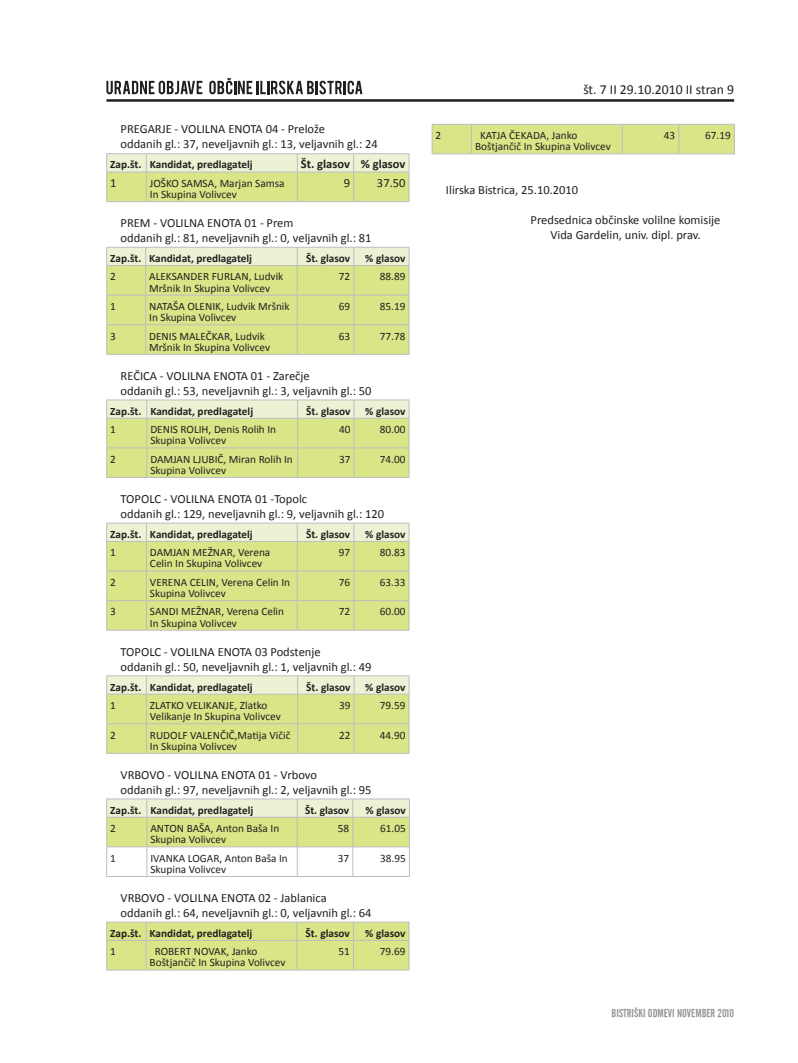
<style>
.page{position:relative;width:798px;height:1063px;background:#fff}
.page>*{position:absolute;margin:0;border:0;box-sizing:border-box;transform-origin:0 0}
.t1{font:13.75px "Calibri";color:#231f20}
.t2{font:12.5px/15px "Calibri";color:#231f20}
.t3{font:700 12.5px "Calibri";color:#231f20}
.t4{font:11.25px/11.2px "Calibri";color:#231f20}
.t5{font:700 11.25px "Calibri";color:#231f20}
.t6{font:11.25px "Cafeta";color:#939598}
</style>
<div class="page">
<svg style="left:106px;top:81px;width:96px;height:13px"></svg>
<svg style="left:209px;top:78px;width:153px;height:16px"></svg>
<hr style="left:106px;top:99px;width:627px;height:3px;background:#231f20">
<hr style="left:106px;top:153px;width:40px;height:1px;background:#bcbdc0">
<hr style="left:146px;top:153px;width:151px;height:1px;background:#bcbdc0">
<hr style="left:297px;top:153px;width:56px;height:1px;background:#bcbdc0">
<hr style="left:353px;top:153px;width:56px;height:1px;background:#bcbdc0">
<svg style="left:106px;top:154px;width:303px;height:47px;background:#dee8a5"></svg>
<hr style="left:106px;top:201px;width:40px;height:1px;background:#bcbdc0">
<hr style="left:146px;top:201px;width:151px;height:1px;background:#bcbdc0">
<hr style="left:297px;top:201px;width:56px;height:1px;background:#bcbdc0">
<hr style="left:353px;top:201px;width:56px;height:1px;background:#bcbdc0">
<svg style="left:106px;top:247px;width:303px;height:107px;background:#dae596"></svg>
<hr style="left:106px;top:354px;width:40px;height:1px;background:#bcbdc0">
<hr style="left:146px;top:354px;width:151px;height:1px;background:#bcbdc0">
<hr style="left:297px;top:354px;width:57px;height:1px;background:#bcbdc0">
<hr style="left:354px;top:354px;width:55px;height:1px;background:#bcbdc0">
<svg style="left:106px;top:400px;width:303px;height:77px;background:#dbe69a"></svg>
<hr style="left:106px;top:477px;width:41px;height:1px;background:#bcbdc0">
<hr style="left:147px;top:477px;width:150px;height:1px;background:#bcbdc0">
<hr style="left:297px;top:477px;width:57px;height:1px;background:#bcbdc0">
<hr style="left:354px;top:477px;width:55px;height:1px;background:#bcbdc0">
<svg style="left:106px;top:523px;width:303px;height:107px;background:#dae596"></svg>
<hr style="left:106px;top:630px;width:40px;height:1px;background:#bcbdc0">
<hr style="left:146px;top:630px;width:151px;height:1px;background:#bcbdc0">
<hr style="left:297px;top:630px;width:57px;height:1px;background:#bcbdc0">
<hr style="left:354px;top:630px;width:55px;height:1px;background:#bcbdc0">
<svg style="left:106px;top:676px;width:303px;height:77px;background:#dbe69a"></svg>
<hr style="left:106px;top:753px;width:40px;height:1px;background:#bcbdc0">
<hr style="left:146px;top:753px;width:151px;height:1px;background:#bcbdc0">
<hr style="left:297px;top:753px;width:57px;height:1px;background:#bcbdc0">
<hr style="left:354px;top:753px;width:55px;height:1px;background:#bcbdc0">
<svg style="left:106px;top:799px;width:304px;height:77px"></svg>
<hr style="left:106px;top:876px;width:41px;height:1px;background:#bcbdc0">
<hr style="left:147px;top:876px;width:150px;height:1px;background:#bcbdc0">
<hr style="left:297px;top:876px;width:56px;height:1px;background:#bcbdc0">
<hr style="left:353px;top:876px;width:56px;height:1px;background:#bcbdc0">
<svg style="left:106px;top:922px;width:303px;height:48px;background:#d7e28a"></svg>
<hr style="left:106px;top:970px;width:40px;height:1px;background:#bcbdc0">
<hr style="left:146px;top:970px;width:151px;height:1px;background:#bcbdc0">
<hr style="left:297px;top:970px;width:56px;height:1px;background:#bcbdc0">
<hr style="left:353px;top:970px;width:56px;height:1px;background:#bcbdc0">
<svg style="left:431px;top:124px;width:303px;height:30px;background:#d7e28a"></svg>
<hr style="left:431px;top:154px;width:40px;height:1px;background:#bcbdc0">
<hr style="left:471px;top:154px;width:151px;height:1px;background:#bcbdc0">
<hr style="left:622px;top:154px;width:56px;height:1px;background:#bcbdc0">
<hr style="left:678px;top:154px;width:56px;height:1px;background:#bcbdc0">
<p class="t2" style="left:120px;top:121px;width:259px">PREGARJE - VOLILNA ENOTA 04 - Prelože<br>oddanih gl.: 37, neveljavnih gl.: 13, veljavnih gl.: 24</p>
<p class="t5" style="left:110px;top:158px;width:144px">Zap.št. Kandidat, predlagatelj</p>
<p class="t3" style="left:301px;top:157px;width:106px">Št. glasov % glasov</p>
<p class="t2" style="left:110px;top:175px;width:8px">1</p>
<p class="t4" style="left:150px;top:177px;width:136px">JOŠKO SAMSA, Marjan Samsa<br>In Skupina Volivcev</p>
<p class="t2" style="left:343px;top:175px;width:8px">9</p>
<p class="t2" style="left:377px;top:175px;width:30px">37.50</p>
<p class="t2" style="left:120px;top:215px;width:252px">PREM - VOLILNA ENOTA 01 - Prem<br>oddanih gl.: 81, neveljavnih gl.: 0, veljavnih gl.: 81</p>
<p class="t5" style="left:110px;top:251px;width:143px">Zap.št. Kandidat, predlagatelj</p>
<p class="t5" style="left:306px;top:251px;width:46px">Št. glasov</p>
<p class="t5" style="left:365px;top:251px;width:42px">% glasov</p>
<p class="t4" style="left:110px;top:270px;width:7px">2</p>
<p class="t4" style="left:149px;top:270px;width:136px">ALEKSANDER FURLAN, Ludvik<br>Mršnik In Skupina Volivcev</p>
<p class="t4" style="left:339px;top:270px;width:13px">72</p>
<p class="t4" style="left:380px;top:270px;width:27px">88.89</p>
<p class="t4" style="left:110px;top:300px;width:7px">1</p>
<p class="t4" style="left:149px;top:300px;width:142px">NATAŠA OLENIK, Ludvik Mršnik<br>In Skupina Volivcev</p>
<p class="t4" style="left:339px;top:300px;width:13px">69</p>
<p class="t4" style="left:380px;top:300px;width:27px">85.19</p>
<p class="t4" style="left:110px;top:330px;width:7px">3</p>
<p class="t4" style="left:149px;top:330px;width:122px">DENIS MALEČKAR, Ludvik<br>Mršnik In Skupina Volivcev</p>
<p class="t4" style="left:339px;top:330px;width:13px">63</p>
<p class="t4" style="left:380px;top:330px;width:27px">77.78</p>
<p class="t2" style="left:120px;top:367px;width:252px">REČICA - VOLILNA ENOTA 01 - Zarečje<br>oddanih gl.: 53, neveljavnih gl.: 3, veljavnih gl.: 50</p>
<p class="t5" style="left:110px;top:404px;width:144px">Zap.št. Kandidat, predlagatelj</p>
<p class="t5" style="left:306px;top:404px;width:46px">Št. glasov</p>
<p class="t5" style="left:365px;top:404px;width:42px">% glasov</p>
<p class="t4" style="left:110px;top:423px;width:7px">1</p>
<p class="t4" style="left:150px;top:423px;width:127px">DENIS ROLIH, Denis Rolih In<br>Skupina Volivcev</p>
<p class="t4" style="left:339px;top:423px;width:13px">40</p>
<p class="t4" style="left:379px;top:423px;width:27px">80.00</p>
<p class="t4" style="left:110px;top:453px;width:7px">2</p>
<p class="t4" style="left:150px;top:453px;width:144px">DAMJAN LJUBIČ, Miran Rolih In<br>Skupina Volivcev</p>
<p class="t4" style="left:339px;top:453px;width:13px">37</p>
<p class="t4" style="left:379px;top:453px;width:27px">74.00</p>
<p class="t2" style="left:120px;top:491px;width:265px">TOPOLC - VOLILNA ENOTA 01 -Topolc<br>oddanih gl.: 129, neveljavnih gl.: 9, veljavnih gl.: 120</p>
<p class="t5" style="left:110px;top:527px;width:144px">Zap.št. Kandidat, predlagatelj</p>
<p class="t5" style="left:306px;top:527px;width:46px">Št. glasov</p>
<p class="t5" style="left:365px;top:527px;width:42px">% glasov</p>
<p class="t4" style="left:110px;top:546px;width:7px">1</p>
<p class="t4" style="left:150px;top:546px;width:122px">DAMJAN MEŽNAR, Verena<br>Celin In Skupina Volivcev</p>
<p class="t4" style="left:339px;top:546px;width:13px">97</p>
<p class="t4" style="left:380px;top:546px;width:27px">80.83</p>
<p class="t4" style="left:110px;top:576px;width:7px">2</p>
<p class="t4" style="left:150px;top:576px;width:142px">VERENA CELIN, Verena Celin In<br>Skupina Volivcev</p>
<p class="t4" style="left:339px;top:576px;width:13px">76</p>
<p class="t4" style="left:380px;top:576px;width:27px">63.33</p>
<p class="t4" style="left:110px;top:606px;width:7px">3</p>
<p class="t4" style="left:150px;top:606px;width:135px">SANDI MEŽNAR, Verena Celin<br>In Skupina Volivcev</p>
<p class="t4" style="left:339px;top:606px;width:13px">72</p>
<p class="t4" style="left:380px;top:606px;width:27px">60.00</p>
<p class="t2" style="left:120px;top:643px;width:252px">TOPOLC - VOLILNA ENOTA 03 Podstenje<br>oddanih gl.: 50, neveljavnih gl.: 1, veljavnih gl.: 49</p>
<p class="t5" style="left:110px;top:680px;width:144px">Zap.št. Kandidat, predlagatelj</p>
<p class="t5" style="left:306px;top:680px;width:46px">Št. glasov</p>
<p class="t5" style="left:365px;top:680px;width:42px">% glasov</p>
<p class="t4" style="left:110px;top:699px;width:7px">1</p>
<p class="t4" style="left:150px;top:699px;width:132px">ZLATKO VELIKANJE, Zlatko<br>Velikanje In Skupina Volivcev</p>
<p class="t4" style="left:339px;top:699px;width:13px">39</p>
<p class="t4" style="left:379px;top:699px;width:27px">79.59</p>
<p class="t4" style="left:110px;top:729px;width:7px">2</p>
<p class="t4" style="left:150px;top:729px;width:142px">RUDOLF VALENČIČ,Matija Vičič<br>In Skupina Volivcev</p>
<p class="t4" style="left:339px;top:729px;width:13px">22</p>
<p class="t4" style="left:379px;top:729px;width:27px">44.90</p>
<p class="t2" style="left:120px;top:766px;width:252px">VRBOVO - VOLILNA ENOTA 01 - Vrbovo<br>oddanih gl.: 97, neveljavnih gl.: 2, veljavnih gl.: 95</p>
<p class="t5" style="left:110px;top:803px;width:144px">Zap.št. Kandidat, predlagatelj</p>
<p class="t5" style="left:305px;top:803px;width:46px">Št. glasov</p>
<p class="t5" style="left:365px;top:803px;width:42px">% glasov</p>
<p class="t4" style="left:110px;top:822px;width:7px">2</p>
<p class="t4" style="left:150px;top:822px;width:130px">ANTON BAŠA, Anton Baša In<br>Skupina Volivcev</p>
<p class="t4" style="left:338px;top:822px;width:13px">58</p>
<p class="t4" style="left:380px;top:822px;width:27px">61.05</p>
<p class="t4" style="left:110px;top:852px;width:7px">1</p>
<p class="t4" style="left:150px;top:852px;width:139px">IVANKA LOGAR, Anton Baša In<br>Skupina Volivcev</p>
<p class="t4" style="left:338px;top:852px;width:13px">37</p>
<p class="t4" style="left:380px;top:852px;width:27px">38.95</p>
<p class="t2" style="left:120px;top:890px;width:252px">VRBOVO - VOLILNA ENOTA 02 - Jablanica<br>oddanih gl.: 64, neveljavnih gl.: 0, veljavnih gl.: 64</p>
<p class="t5" style="left:110px;top:926px;width:144px">Zap.št. Kandidat, predlagatelj</p>
<p class="t5" style="left:305px;top:926px;width:46px">Št. glasov</p>
<p class="t5" style="left:365px;top:926px;width:42px">% glasov</p>
<p class="t4" style="left:110px;top:945px;width:7px">1</p>
<p class="t4" style="left:149px;top:945px;width:137px;text-indent:5px">ROBERT NOVAK, Janko<br>Boštjančič In Skupina Volivcev</p>
<p class="t4" style="left:338px;top:945px;width:13px">51</p>
<p class="t4" style="left:379px;top:945px;width:27px">79.69</p>
<p class="t1" style="left:583px;top:81px;width:152px">št. 7 II 29.10.2010 II stran 9</p>
<p class="t4" style="left:435px;top:129px;width:7px">2</p>
<p class="t4" style="left:475px;top:129px;width:137px;text-indent:5px">KATJA ČEKADA, Janko<br>Boštjančič In Skupina Volivcev</p>
<p class="t4" style="left:663px;top:129px;width:13px">43</p>
<p class="t4" style="left:705px;top:129px;width:27px">67.19</p>
<p class="t2" style="left:446px;top:182px;width:134px">Ilirska Bistrica, 25.10.2010</p>
<p class="t2" style="left:530px;top:212px;width:191px;text-align:center">Predsednica občinske volilne komisije<br>Vida Gardelin, univ. dipl. prav.</p>
<p class="t6" style="left:611px;top:1007px;width:124px">BISTRIŠKI ODMEVI NOVEMBER 2010</p>
</div>
